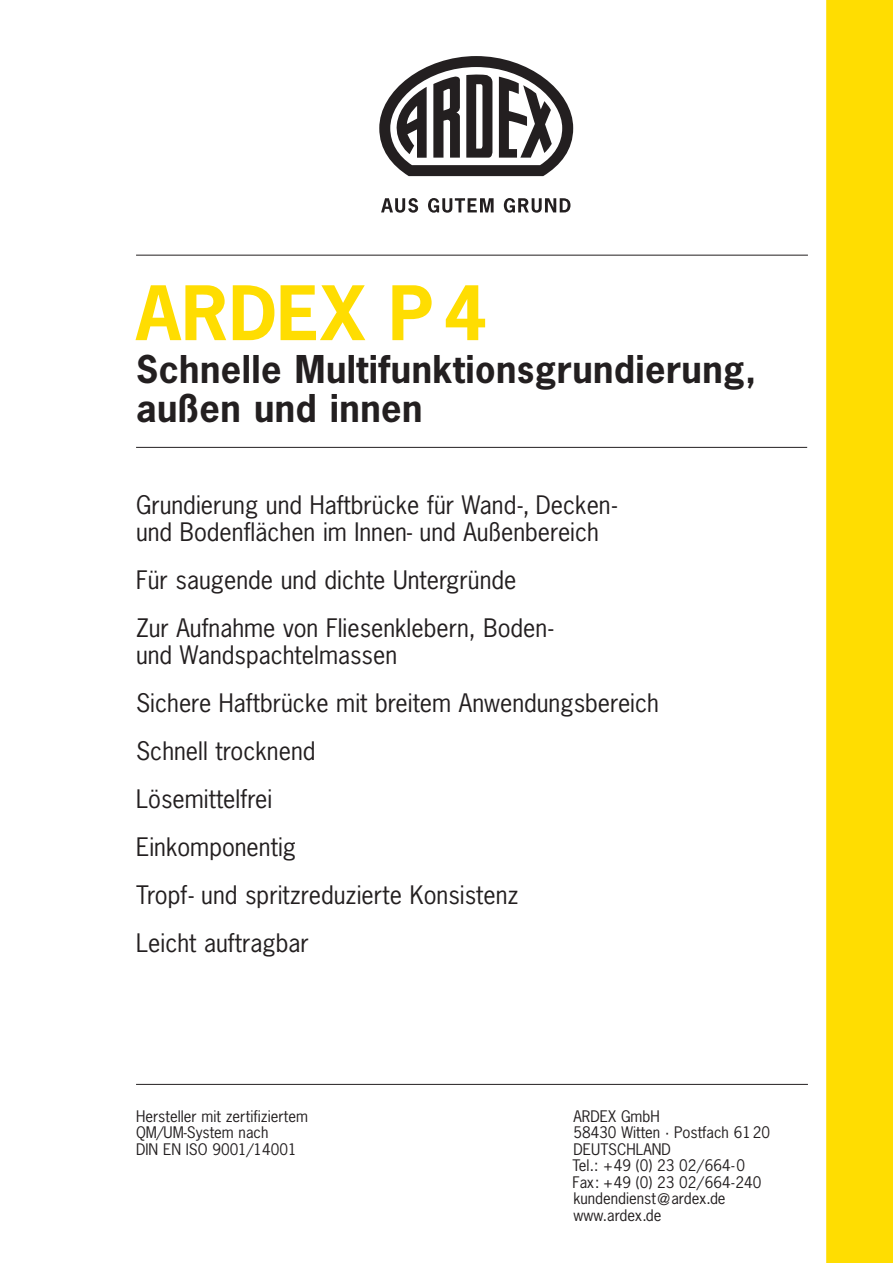
<style>
.page{position:relative;width:893px;height:1263px;background:#fff}
.page>*{position:absolute;margin:0;border:0;box-sizing:border-box;transform-origin:0 0}
.t1{font:700 70.5px "News Gothic";letter-spacing:.01em;color:#ffdd01}
.t2{font:700 36px/39px "News Gothic";letter-spacing:.01em;color:#231f20}
.t3{font:24px/48px "News Gothic";color:#231f20}
.t4{font:15px/16.5px "News Gothic";color:#231f20}
</style>
<div class="page">
<hr style="left:136px;top:447px;width:671px;height:1px;background:#231f20">
<div style="left:826px;top:0;width:67px;height:1263px;background:#ffdd01"></div>
<hr style="left:136px;top:1084px;width:672px;height:1px;background:#231f20">
<hr style="left:136px;top:255px;width:672px;height:1px;background:#231f20">
<svg style="left:379px;top:56px;width:194px;height:120px"></svg>
<svg style="left:381px;top:198px;width:37px;height:15px"></svg>
<svg style="left:428px;top:198px;width:66px;height:15px"></svg>
<svg style="left:504px;top:198px;width:66px;height:15px"></svg>
<h1 class="t1" style="left:136px;top:275px;width:353px">ARDEX P4</h1>
<h2 class="t2" style="left:136px;top:351px;width:622px">Schnelle Multifunktionsgrundierung, außen und innen</h2>
<p class="t3" style="left:136px;top:492px;width:482px;line-height:27px">Grundierung und Haftbrücke für Wand-, Decken&shy;und Bodenflächen im Innen- und Außenbereich</p>
<p class="t3" style="left:136px;top:556px;width:419px">Für saugende und dichte Untergründe<br>Zur Aufnahme von Fliesenklebern, Boden-</p>
<p class="t3" style="left:136px;top:631px;width:524px">und Wandspachtelmassen<br>Sichere Haftbrücke mit breitem Anwendungsbereich<br>Schnell trocknend<br>Lösemittelfrei<br>Einkomponentig<br>Tropf- und spritzreduzierte Konsistenz<br>Leicht auftragbar</p>
<p class="t4" style="left:136px;top:1108px;width:173px">Hersteller mit zertifiziertem<br>QM/UM-System nach<br>DIN EN ISO 9001/14001</p>
<p class="t4" style="left:572px;top:1108px;width:199px">ARDEX GmbH<br>58430 Witten · Postfach 6120<br>DEUTSCHLAND<br>Tel.: +49 (0) 23 02/664-0<br>Fax: +49 (0) 23 02/664-240 kundendienst@ardex.de www.ardex.de</p>
</div>
